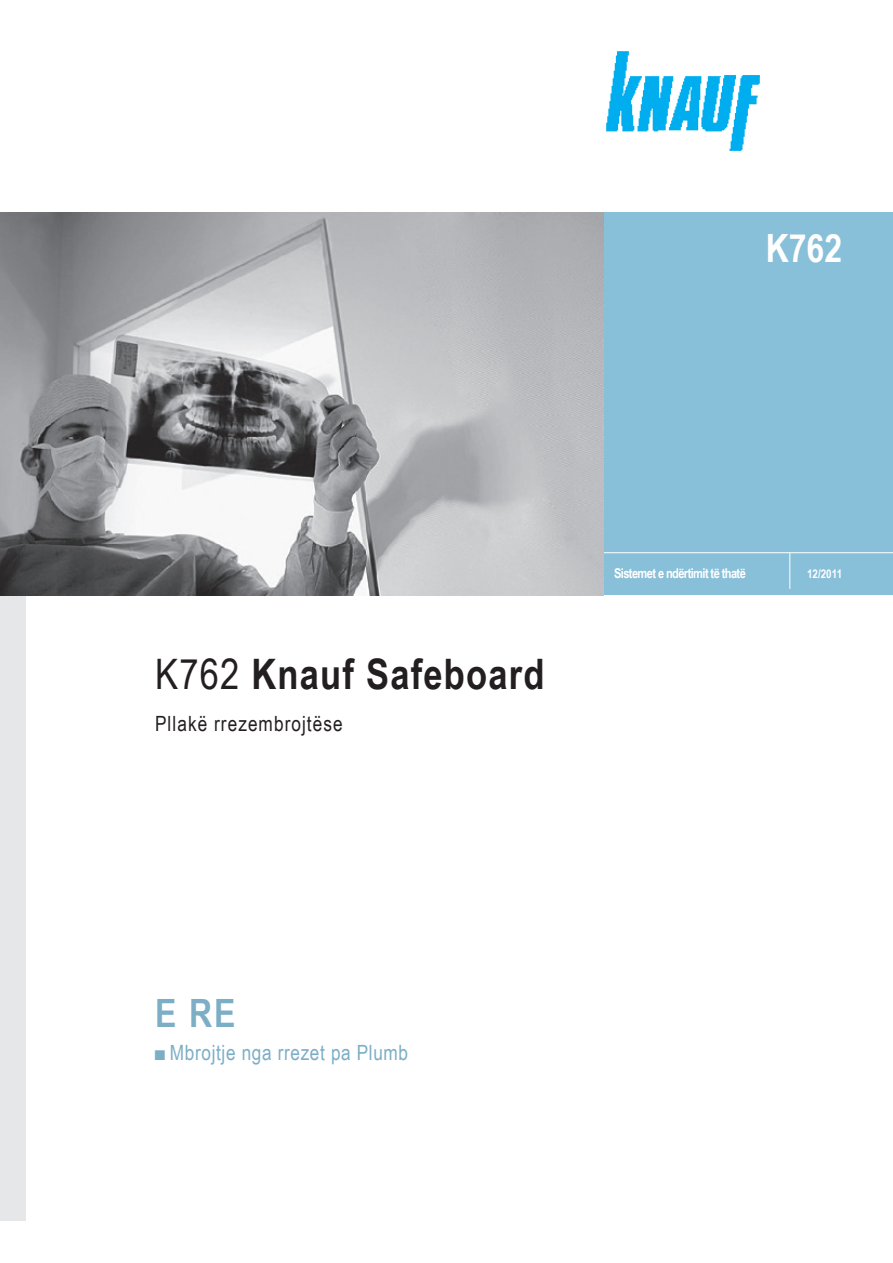
<style>
.page{position:relative;width:893px;height:1263px;background:#fff}
.page>*{position:absolute;margin:0;border:0;box-sizing:border-box;transform-origin:0 0}
.t1{font:700 42px "Arial Narrow";letter-spacing:.03em;color:#231f20}
.t2{font:700 39px "Arial Narrow";color:#fff}
.t3{font:700 39px "Arial Narrow";color:#7caec6}
.t4{font:21px "Arial Narrow";letter-spacing:.03em;color:#7caec6}
.t5{font:21px "Arial Narrow";letter-spacing:.05em;color:#231f20}
.t6{font:700 13.5px "Arial Narrow";letter-spacing:-.045em;color:#fff}
.t7{font:700 12px "Arial Narrow";color:#fff}
.s1{font-weight:400}
</style>
<div class="page">
<div style="left:604px;top:213px;width:288px;height:382px;background:#89c0d9"></div>
<div style="left:0;top:595px;width:25px;height:625px;background:#e6e7e9"></div>
<img style="left:606px;top:51px;width:153px;height:100px">
<img style="left:0;top:213px;width:604px;height:382px">
<hr style="left:604px;top:552px;width:288px;height:1px;background:#fff">
<hr style="left:789px;top:553px;width:1px;height:36px;background:#fff">
<h2 class="t2" style="left:765px;top:219px;width:78px">K762</h2>
<h1 class="t1" style="left:155px;top:643px;width:391px"><span class="s1">K762</span> Knauf Safeboard</h1>
<h3 class="t5" style="left:155px;top:708px;width:189px">Pllakë rrezembrojtëse</h3>
<p class="t6" style="left:614px;top:563px;width:133px">Sistemet e ndërtimit të thatë</p>
<p class="t7" style="left:807px;top:565px;width:37px">12/2011</p>
<h2 class="t3" style="left:155px;top:984px;width:82px">E RE</h2>
<h3 class="t4" style="left:155px;top:1037px;width:254px">■Mbrojtje nga rrezet pa Plumb</h3>
</div>
